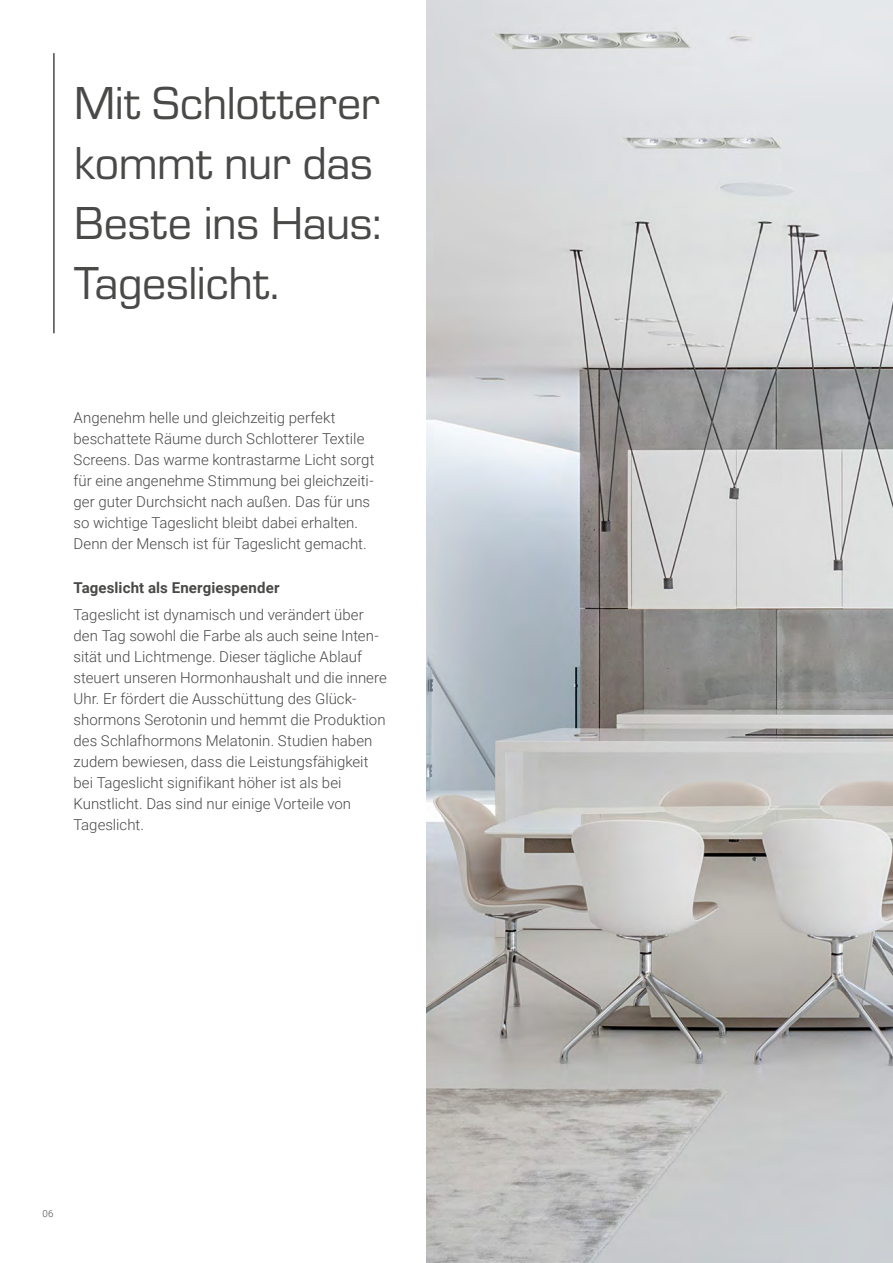
<style>
.page{position:relative;width:893px;height:1263px;background:#fff}
.page>*{position:absolute;margin:0;border:0;box-sizing:border-box;transform-origin:0 0}
.t1{font:48px/60px "Eurostile";letter-spacing:-.005em;color:#494948}
.t2{font:300 15px/21px "Roboto";color:#494948}
.t3{font:700 15px "Roboto";letter-spacing:.01em;color:#494948}
.t4{font:300 9.75px "Roboto";color:#494948}
</style>
<div class="page">
<img style="left:426px;top:0;width:467px;height:1263px">
<hr style="left:53px;top:53px;width:2px;height:280px;background:#494948">
<h1 class="t1" style="left:74px;top:71px;width:309px">Mit Schlotterer kommt nur das<br>Beste ins Haus:<br>Tageslicht.</h1>
<p class="t2" style="left:74px;top:406px;width:302px">Angenehm helle und gleichzeitig perfekt beschattete Räume durch Schlotterer Textile Screens. Das warme kontrastarme Licht sorgt für eine angenehme Stimmung bei gleichzeiti&shy;ger guter Durchsicht nach außen. Das für uns so wichtige Tageslicht bleibt dabei erhalten.<br>Denn der Mensch ist für Tageslicht gemacht.</p>
<p class="t3" style="left:74px;top:577px;width:207px">Tageslicht als Energiespender</p>
<p class="t2" style="left:74px;top:604px;width:315px">Tageslicht ist dynamisch und verändert über den Tag sowohl die Farbe als auch seine Inten&shy;sität und Lichtmenge. Dieser tägliche Ablauf steuert unseren Hormonhaushalt und die innere Uhr. Er fördert die Ausschüttung des Glück&shy;shormons Serotonin und hemmt die Produktion des Schlafhormons Melatonin. Studien haben zudem bewiesen, dass die Leistungsfähigkeit bei Tageslicht signifikant höher ist als bei Kunstlicht. Das sind nur einige Vorteile von Tageslicht.</p>
<p class="t4" style="left:43px;top:1206px;width:13px">06</p>
</div>
